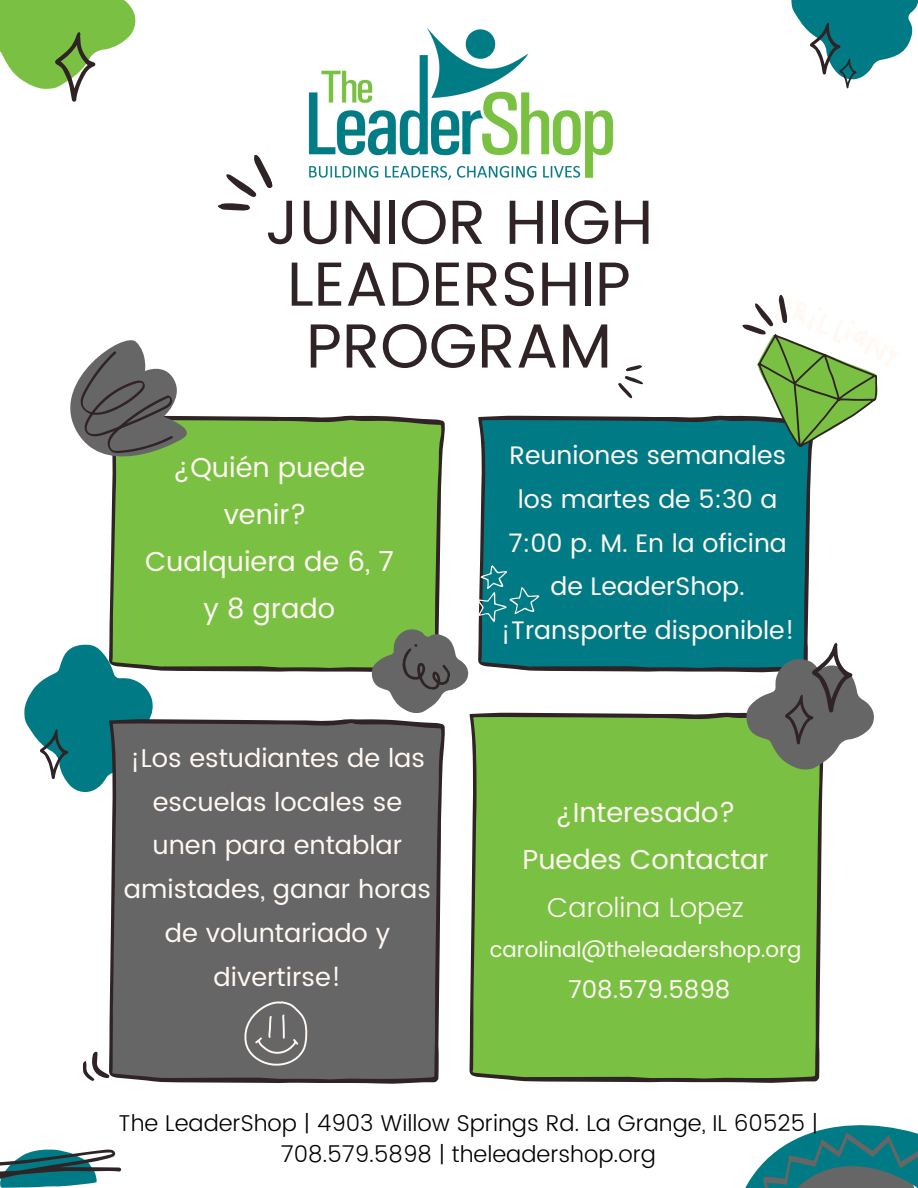
<style>
.page{position:relative;width:918px;height:1188px;background:#fff}
.page>*{position:absolute;margin:0;border:0;box-sizing:border-box;transform-origin:0 0}
.t1{font:62.25px/61.8px "Poppins";color:#2f2325;text-align:center}
.t2{font:27.45px/47.2px "Poppins";color:#fff8f3;text-align:center}
.t3{font:300 27.45px "Poppins";color:#fff8f3}
.t4{font:25.8px/43.8px "Poppins";color:#fff8f3;text-align:center}
.t5{font:25.35px/43.8px "Poppins";color:#fff8f3;text-align:center}
.t6{font:24.45px "Poppins";color:#fff8f3}
.t7{font:300 22.8px/31.5px "Poppins";color:#000;text-align:center}
.t8{font:21.45px "Poppins";color:#fff8f3}
</style>
<div class="page">
<div style="left:109px;top:416px;width:336px;height:256px;background:#7ac143"></div>
<div style="left:109px;top:719px;width:336px;height:365px;background:#666"></div>
<div style="left:469px;top:713px;width:354px;height:370px;background:#7ac143"></div>
<svg style="left:745px;top:1125px;width:173px;height:63px"></svg>
<div style="left:478px;top:416px;width:333px;height:256px;background:#007b85"></div>
<svg style="left:70px;top:340px;width:130px;height:141px"></svg>
<svg style="left:218px;top:154px;width:55px;height:57px"></svg>
<svg style="left:0;top:1150px;width:121px;height:38px"></svg>
<svg style="left:0;top:0;width:136px;height:102px"></svg>
<svg style="left:747px;top:643px;width:127px;height:126px"></svg>
<svg style="left:24px;top:645px;width:130px;height:149px"></svg>
<svg style="left:83px;top:1050px;width:30px;height:34px"></svg>
<svg style="left:791px;top:0;width:127px;height:88px"></svg>
<svg style="left:735px;top:295px;width:163px;height:172px"></svg>
<svg style="left:618px;top:365px;width:25px;height:34px"></svg>
<img style="left:308px;top:28px;width:306px;height:152px">
<svg style="left:372px;top:560px;width:173px;height:153px"></svg>
<svg style="left:242px;top:1001px;width:65px;height:66px;background:#7a7978"></svg>
<h1 class="t1" style="left:265px;top:191px;width:390px">JUNIOR HIGH<br>LEADERSHIP<br>PROGRAM</h1>
<p class="t2" style="left:145px;top:444px;width:250px">¿Quién puede venir?<br>Cualquiera de 6, 7 y 8 grado</p>
<p class="t4" style="left:124px;top:736px;width:308px">¡Los estudiantes de las escuelas locales se unen para entablar amistades, ganar horas de voluntariado y divertirse!</p>
<p class="t5" style="left:500px;top:433px;width:296px">Reuniones semanales los martes de 5:30 a<br>7:00 p. M. En la oficina de LeaderShop. ¡Transporte disponible!</p>
<p class="t2" style="left:523px;top:789px;width:248px">¿Interesado?<br>Puedes Contactar</p>
<p class="t3" style="left:547px;top:891px;width:198px">Carolina Lopez</p>
<p class="t8" style="left:490px;top:937px;width:313px">carolinal@theleadershop.org</p>
<p class="t6" style="left:568px;top:975px;width:164px">708.579.5898</p>
<p class="t7" style="left:119px;top:1107px;width:701px">The LeaderShop | 4903 Willow Springs Rd. La Grange, IL 60525 |<br>708.579.5898 | theleadershop.org</p>
</div>
